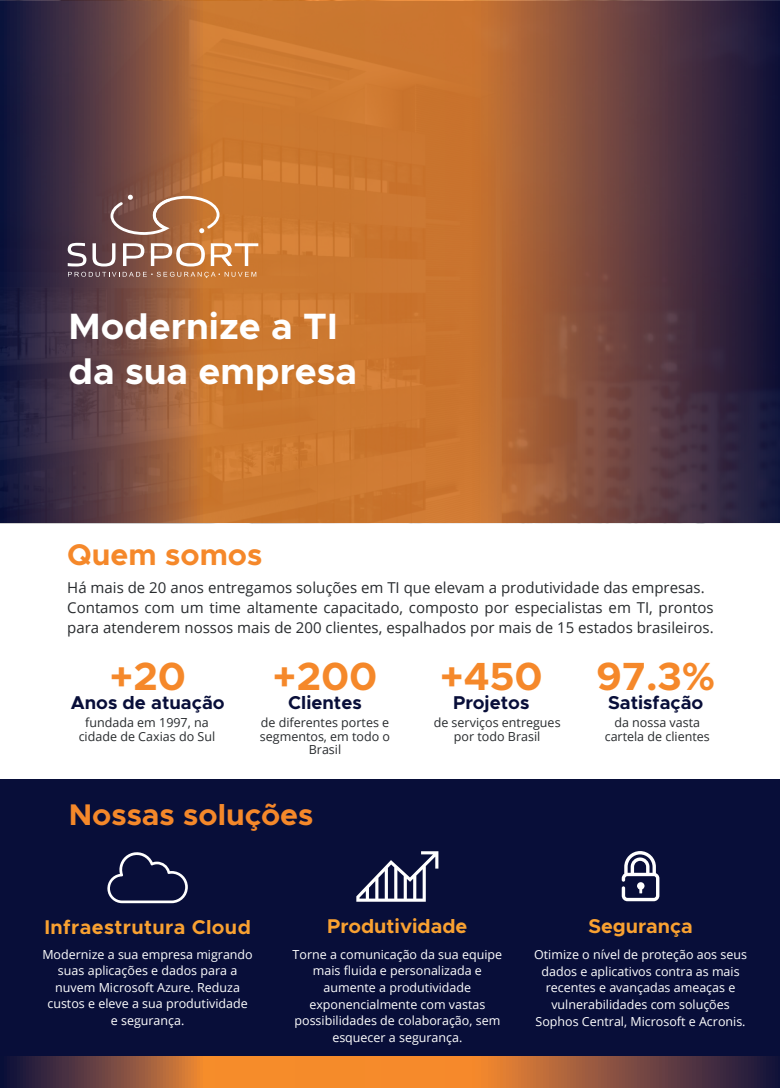
<style>
.page{position:relative;width:780px;height:1088px;background:#fff}
.page>*{position:absolute;margin:0;border:0;box-sizing:border-box;transform-origin:0 0}
.t1{font:700 39.5px "Metropolis";color:#f5882a}
.t2{font:700 36.75px/44.1px "Metropolis";color:#fff}
.t3{font:700 30px "Metropolis";color:#f5882a}
.t4{font:700 20px "Metropolis";color:#f9a131}
.t5{font:700 20px "Metropolis";letter-spacing:.02em;color:#f9a131}
.t6{font:700 18.62px "Metropolis";color:#080e39}
.t7{font:15px/20px "Open Sans";color:#282b2e}
.t8{font:12.5px/16.6px "Open Sans";color:#fff;text-align:center}
.t9{font:12.5px/13.6px "Open Sans";color:#282b2e;text-align:center}
</style>
<div class="page">
<div style="left:0;top:779px;width:779px;height:280px;background:#080e39"></div>
<img style="left:0;top:2px;width:780px;height:520px">
<svg style="left:1px;top:1056px;width:779px;height:32px;background:#a66136"></svg>
<svg style="left:68px;top:243px;width:18px;height:23px"></svg>
<svg style="left:92px;top:243px;width:23px;height:23px"></svg>
<svg style="left:123px;top:243px;width:21px;height:23px"></svg>
<svg style="left:151px;top:243px;width:54px;height:23px"></svg>
<svg style="left:211px;top:243px;width:47px;height:23px"></svg>
<svg style="left:110px;top:194px;width:109px;height:41px;background:#a87455"></svg>
<svg style="left:68px;top:272px;width:188px;height:6px"></svg>
<svg style="left:107px;top:852px;width:81px;height:51px"></svg>
<svg style="left:356px;top:851px;width:82px;height:51px"></svg>
<svg style="left:621px;top:851px;width:38px;height:50px"></svg>
<h2 class="t2" style="left:68px;top:305px;width:290px">Modernize a TI da sua empresa</h2>
<h3 class="t3" style="left:67px;top:535px;width:196px">Quem somos</h3>
<p class="t7" style="left:67px;top:577px;width:648px">Há mais de 20 anos entregamos soluções em TI que elevam a produtividade das empresas.<br>Contamos com um time altamente capacitado, composto por especialistas em TI, prontos para atenderem nossos mais de 200 clientes, espalhados por mais de 15 estados brasileiros.</p>
<h1 class="t1" style="left:109px;top:651px;width:78px">+20</h1>
<p class="t9" style="left:79px;top:715px;width:138px">fundada em 1997, na cidade de Caxias do Sul</p>
<h3 class="t6" style="left:71px;top:691px;width:155px">Anos de atuação</h3>
<h1 class="t1" style="left:272px;top:651px;width:106px">+200</h1>
<p class="t9" style="left:260px;top:715px;width:132px">de diferentes portes e segmentos, em todo o<br>Brasil</p>
<h3 class="t6" style="left:288px;top:691px;width:75px">Clientes</h3>
<h1 class="t1" style="left:440px;top:651px;width:104px">+450</h1>
<p class="t9" style="left:433px;top:715px;width:128px">de serviços entregues por todo Brasil</p>
<h3 class="t6" style="left:453px;top:691px;width:78px">Projetos</h3>
<h1 class="t1" style="left:596px;top:651px;width:120px">97.3%</h1>
<p class="t9" style="left:604px;top:715px;width:107px">da nossa vasta cartela de clientes</p>
<h3 class="t6" style="left:608px;top:691px;width:97px">Satisfação</h3>
<h3 class="t3" style="left:69px;top:795px;width:246px">Nossas soluções</h3>
<h3 class="t5" style="left:44px;top:914px;width:208px">Infraestrutura Cloud</h3>
<h3 class="t4" style="left:327px;top:913px;width:142px">Produtividade</h3>
<h3 class="t4" style="left:588px;top:914px;width:106px">Segurança</h3>
<p class="t8" style="left:42px;top:945px;width:212px">Modernize a sua empresa migrando suas aplicações e dados para a nuvem Microsoft Azure. Reduza custos e eleve a sua produtividade e segurança.</p>
<p class="t8" style="left:292px;top:946px;width:211px">Torne a comunicação da sua equipe mais fluida e personalizada e aumente a produtividade exponencialmente com vastas possibilidades de colaboração, sem esquecer a segurança.</p>
<p class="t8" style="left:534px;top:946px;width:214px">Otimize o nível de proteção aos seus dados e aplicativos contra as mais recentes e avançadas ameaças e vulnerabilidades com soluções Sophos Central, Microsoft e Acronis.</p>
</div>
